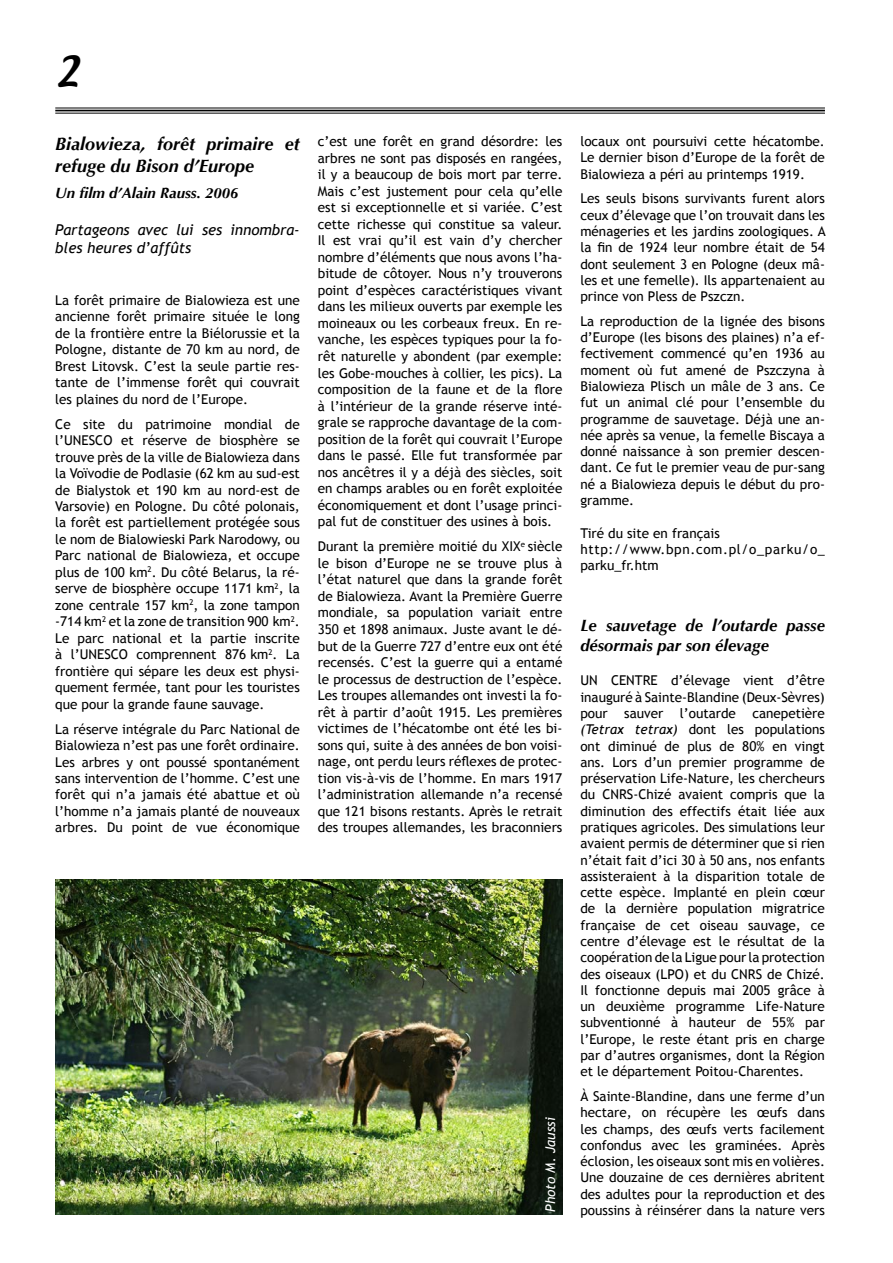
<style>
.page{position:relative;width:893px;height:1263px;background:#fff}
.page>*{position:absolute;margin:0;border:0;box-sizing:border-box;transform-origin:0 0}
.t1{font:36px "Textile";color:#000}
.t2{font:italic 700 18px/21.9px "Optima";color:#000}
.t3{font:italic 700 16.5px/20px "Optima";color:#000}
.t4{font:italic 15px/18.3px "Trebuchet MS";color:#000}
.t5{font:italic 700 15px "Optima";color:#000}
.t6{font:13.5px/16.5px "Trebuchet MS";color:#000;text-align:justify}
.t7{font:13.5px/16.4px "Trebuchet MS";letter-spacing:.05em;color:#000}
.t8{font:italic 13.5px "Trebuchet MS";color:#fff}
.s1{font-style:italic}
</style>
<div class="page">
<hr style="left:55px;top:108px;width:770px;height:1px;background:#000">
<hr style="left:55px;top:110px;width:770px;height:1px;background:#000">
<hr style="left:55px;top:113px;width:770px;height:1px;background:#000">
<img style="left:55px;top:879px;width:507px;height:336px">
<p class="t1" style="left:55px;top:45px;width:26px">2</p>
<p class="t2" style="left:55px;top:133px;width:246px">Bialowieza, forêt primaire et refuge du Bison d’Europe</p>
<p class="t5" style="left:55px;top:184px;width:185px">Un film d’Alain Rauss. 2006</p>
<p class="t4" style="left:55px;top:220px;width:246px">Partageons avec lui ses innombra&shy;bles heures d’affûts</p>
<p class="t6" style="left:55px;top:292px;width:246px">La forêt primaire de Bialowieza est une ancienne forêt primaire située le long de la frontière entre la Biélorussie et la Pologne, distante de 70 km au nord, de Brest Litovsk. C’est la seule partie res&shy;tante de l’immense forêt qui couvrait les plaines du nord de l’Europe.</p>
<p class="t6" style="left:55px;top:416px;width:246px">Ce site du patrimoine mondial de l’UNESCO et réserve de biosphère se trouve près de la ville de Bialowieza dans la Voïvodie de Podlasie (62 km au sud-est de Bialystok et 190 km au nord-est de Varsovie) en Pologne. Du côté polonais, la forêt est partiellement protégée sous le nom de Bialowieski Park Narodowy, ou Parc national de Bialowieza, et occupe plus de 100 km<sup>2</sup>. Du côté Belarus, la ré&shy;serve de biosphère occupe 1171 km<sup>2</sup>, la zone centrale 157 km<sup>2</sup>, la zone tampon -714 km<sup>2</sup> et la zone de transition 900 km<sup>2</sup>.<br>Le parc national et la partie inscrite à l’UNESCO comprennent 876 km<sup>2</sup>. La frontière qui sépare les deux est physi&shy;quement fermée, tant pour les touristes que pour la grande faune sauvage.</p>
<p class="t6" style="left:55px;top:721px;width:246px">La réserve intégrale du Parc National de Bialowieza n’est pas une forêt ordinaire.<br>Les arbres y ont poussé spontanément sans intervention de l’homme. C’est une forêt qui n’a jamais été abattue et où l’homme n’a jamais planté de nouveaux arbres. Du point de vue économique</p>
<p class="t6" style="left:318px;top:133px;width:246px">c’est une forêt en grand désordre: les arbres ne sont pas disposés en rangées, il y a beaucoup de bois mort par terre.<br>Mais c’est justement pour cela qu’elle est si exceptionnelle et si variée. C’est cette richesse qui constitue sa valeur.<br>Il est vrai qu’il est vain d’y chercher nombre d’éléments que nous avons l’ha&shy;bitude de côtoyer. Nous n’y trouverons point d’espèces caractéristiques vivant dans les milieux ouverts par exemple les moineaux ou les corbeaux freux. En re&shy;vanche, les espèces typiques pour la fo&shy;rêt naturelle y abondent (par exemple: les Gobe-mouches à collier, les pics). La composition de la faune et de la flore à l’intérieur de la grande réserve inté&shy;grale se rapproche davantage de la com&shy;position de la forêt qui couvrait l’Europe dans le passé. Elle fut transformée par nos ancêtres il y a déjà des siècles, soit en champs arables ou en forêt exploitée économiquement et dont l’usage princi&shy;pal fut de constituer des usines à bois.</p>
<p class="t6" style="left:318px;top:538px;width:246px">Durant la première moitié du XIX<sup>e</sup> siècle le bison d’Europe ne se trouve plus à l’état naturel que dans la grande forêt de Bialowieza. Avant la Première Guerre mondiale, sa population variait entre 350 et 1898 animaux. Juste avant le dé&shy;but de la Guerre 727 d’entre eux ont été recensés. C’est la guerre qui a entamé le processus de destruction de l’espèce.<br>Les troupes allemandes ont investi la fo&shy;rêt à partir d’août 1915. Les premières victimes de l’hécatombe ont été les bi&shy;sons qui, suite à des années de bon voisi&shy;nage, ont perdu leurs réflexes de protec&shy;tion vis-à-vis de l’homme. En mars 1917 l’administration allemande n’a recensé que 121 bisons restants. Après le retrait des troupes allemandes, les braconniers</p>
<p class="t8" style="left:542px;top:1212px;width:96px;rotate:-90deg">Photo M. Jaussi</p>
<p class="t6" style="left:580px;top:133px;width:246px">locaux ont poursuivi cette hécatombe.<br>Le dernier bison d’Europe de la forêt de Bialowieza a péri au printemps 1919.</p>
<p class="t6" style="left:580px;top:191px;width:247px">Les seuls bisons survivants furent alors ceux d’élevage que l’on trouvait dans les ménageries et les jardins zoologiques. A la fin de 1924 leur nombre était de 54 dont seulement 3 en Pologne (deux mâ&shy;les et une femelle). Ils appartenaient au prince von Pless de Pszczn.</p>
<p class="t6" style="left:580px;top:313px;width:246px">La reproduction de la lignée des bisons d’Europe (les bisons des plaines) n’a ef&shy;fectivement commencé qu’en 1936 au moment où fut amené de Pszczyna à Bialowieza Plisch un mâle de 3 ans. Ce fut un animal clé pour l’ensemble du programme de sauvetage. Déjà une an&shy;née après sa venue, la femelle Biscaya a donné naissance à son premier descen&shy;dant. Ce fut le premier veau de pur-sang né a Bialowieza depuis le début du pro&shy;gramme.</p>
<p class="t6" style="left:580px;top:525px;width:141px">Tiré du site en français</p>
<p class="t7" style="left:580px;top:541px;width:246px">http://www.bpn.com.pl/o_parku/o_ parku_fr.htm</p>
<p class="t3" style="left:580px;top:616px;width:246px">Le sauvetage de l’outarde passe désormais par son élevage</p>
<p class="t6" style="left:580px;top:673px;width:246px">UN CENTRE d’élevage vient d’être inauguré à Sainte-Blandine (Deux-Sèvres) pour sauver l’outarde canepetière <span class="s1">(Tetrax tetrax)</span> dont les populations ont diminué de plus de 80% en vingt ans. Lors d’un premier programme de préservation Life-Nature, les chercheurs du CNRS-Chizé avaient compris que la diminution des effectifs était liée aux pratiques agricoles. Des simulations leur avaient permis de déterminer que si rien n’était fait d’ici 30 à 50 ans, nos enfants assisteraient à la disparition totale de cette espèce. Implanté en plein cœur de la dernière population migratrice française de cet oiseau sauvage, ce centre d’élevage est le résultat de la coopération de la Ligue pour la protection des oiseaux (LPO) et du CNRS de Chizé.<br>Il fonctionne depuis mai 2005 grâce à un deuxième programme Life-Nature subventionné à hauteur de 55% par l’Europe, le reste étant pris en charge par d’autres organismes, dont la Région et le département Poitou-Charentes.</p>
<p class="t6" style="left:580px;top:1088px;width:246px">À Sainte-Blandine, dans une ferme d’un hectare, on récupère les œufs dans les champs, des œufs verts facilement confondus avec les graminées. Après éclosion, les oiseaux sont mis en volières.<br>Une douzaine de ces dernières abritent des adultes pour la reproduction et des</p>
<p class="t6" style="left:580px;top:1202px;width:246px">poussins à réinsérer dans la nature vers</p>
</div>
